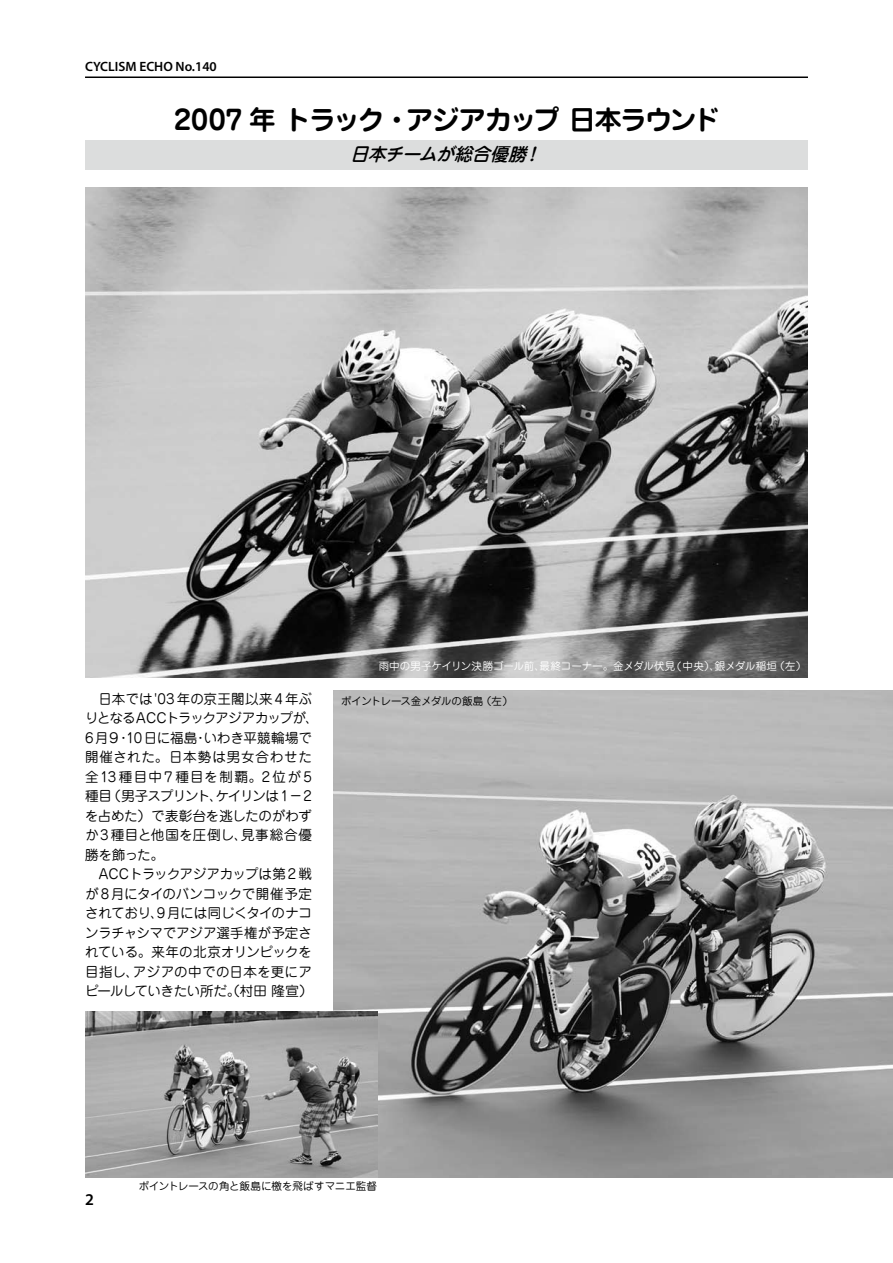
<style>
.page{position:relative;width:893px;height:1263px;background:#fff}
.page>*{position:absolute;margin:0;border:0;box-sizing:border-box;transform-origin:0 0}
.t1{font:700 27px "Jun 501 Pro";letter-spacing:-.065em;color:#000}
.t2{font:italic 500 18px "Jun 34 Pro";color:#000}
.t3{font:600 16.5px "Myriad Pro";color:#000}
.t4{font:13.5px/19.5px "Jun 201 Pro";color:#000}
.t5{font:600 13.5px "Myriad Pro";color:#000}
.t6{font:10.5px "Jun 201 Pro";color:#fff}
.t7{font:10.5px "Jun 201 Pro";letter-spacing:-.005em;color:#000}
.t8{font:10.5px "Jun 201 Pro";letter-spacing:-.03em;color:#000}
</style>
<div class="page">
<hr style="left:85px;top:77px;width:723px;height:1px;background:#000">
<img style="left:333px;top:691px;width:560px;height:487px">
<div style="left:85px;top:140px;width:723px;height:30px;background:#dcdddd"></div>
<img style="left:85px;top:1011px;width:292px;height:167px">
<img style="left:85px;top:187px;width:723px;height:491px">
<p class="t5" style="left:85px;top:58px;width:133px">CYCLISM ECHO No.140</p>
<h1 class="t1" style="left:174px;top:98px;width:548px">2007 年 トラック・アジアカップ 日本ラウンド</h1>
<h2 class="t2" style="left:350px;top:140px;width:199px">日本チームが総合優勝！</h2>
<p class="t4" style="left:85px;top:688px;width:235px">　日本では'03年の京王閣以来4年ぶりとなるACCトラックアジアカップが、<br>6月９・10日に福島・いわき平競輪場で開催された。日本勢は男女合わせた全13種目中7種目を制覇。2位が5種目（男子スプリント、ケイリンは 1−2を占めた）で表彰台を逃したのがわずか3 種目と他国を圧倒し、見事総合優勝を飾った。<br>　ACCトラックアジアカップは第 2戦が 8月にタイのバンコックで開催予定されており、9月には同じくタイのナコンラチャシマでアジア選手権が予定されている。来年の北京オリンピックを目指し、アジアの中での日本を更にアピールしていきたい所だ。（村田 隆宣）</p>
<p class="t6" style="left:379px;top:658px;width:429px">雨中の男子ケイリン決勝ゴール前、最終コーナー。金メダル伏見(中央）、銀メダル稲垣（左）</p>
<p class="t8" style="left:341px;top:692px;width:173px">ポイントレース金メダルの飯島（左）</p>
<p class="t3" style="left:85px;top:1188px;width:10px">2</p>
<p class="t7" style="left:139px;top:1178px;width:240px">ポイントレースの角と飯島に檄を飛ばすマニエ監督</p>
</div>
